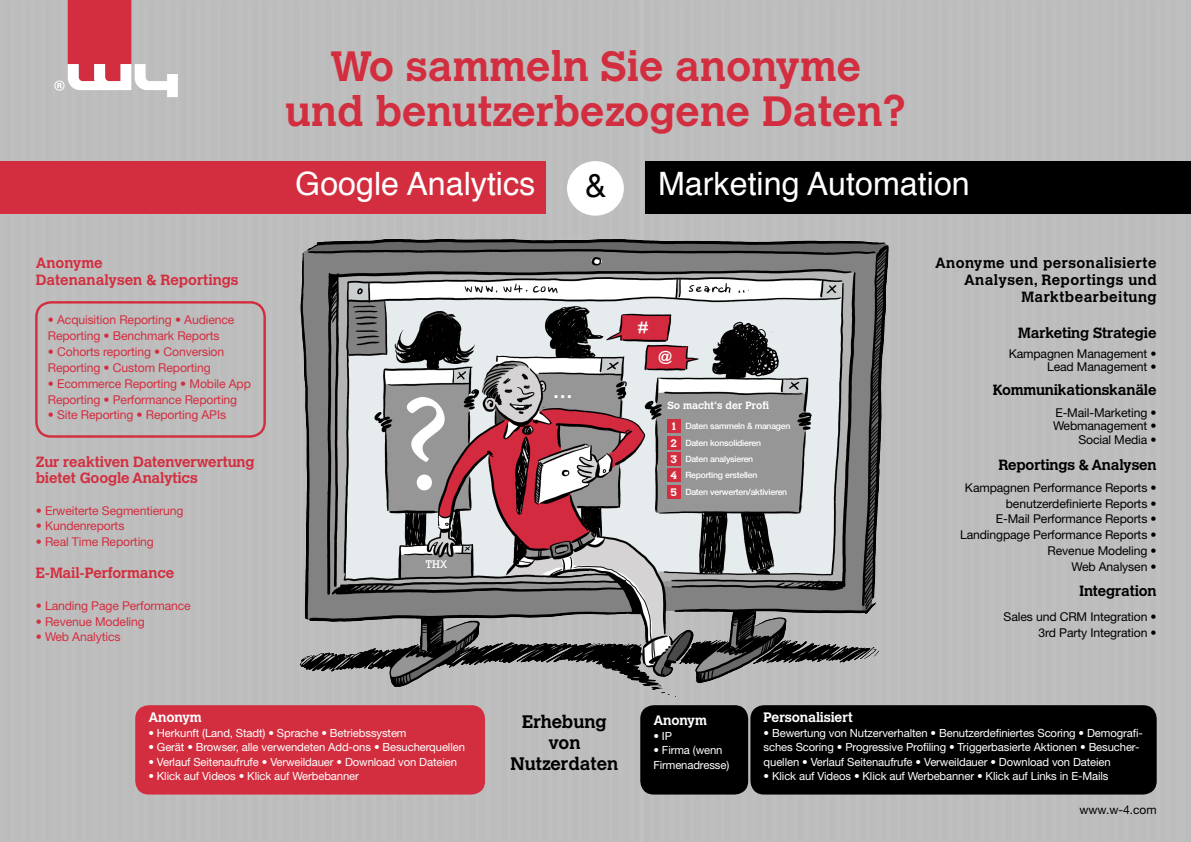
<style>
.page{position:relative;width:1191px;height:842px;background:#bcbcbc}
.page>*{position:absolute;margin:0;border:0;box-sizing:border-box;transform-origin:0 0}
.t1{font:138px "Minion Pro";color:#fff}
.t2{font:700 42px/45px "Calvert MT Std";color:#d32e3f;text-align:center}
.t3{font:32.2px "Helvetica";color:#fff}
.t4{font:32.2px "Helvetica";color:#000}
.t5{font:24.6px "Calvert MT Std";color:#fff}
.t6{font:700 18px/21px "Calvert MT Std";color:#000;text-align:center}
.t7{font:700 16.7px "Calvert MT Std";color:#fff}
.t8{font:700 14.7px/17.1px "Calvert MT Std";letter-spacing:-.01em;color:#d32e3f}
.t9{font:700 14.7px "Calvert MT Std";letter-spacing:-.01em;color:#000}
.t10{font:700 14.7px/17.1px "Calvert MT Std";letter-spacing:.03em;color:#000;text-align:right}
.t11{font:700 14px "Calvert MT Std";color:#fff}
.t12{font:700 13.6px "Calvert MT Std";letter-spacing:-.01em;color:#fff}
.t13{font:12.2px/15.8px "Helvetica Neue LT Std";letter-spacing:-.01em;color:#d32e3f}
.t14{font:12.2px/15.8px "Helvetica Neue LT Std";letter-spacing:-.01em;color:#000;text-align:right}
.t15{font:12px "Helvetica Neue LT Std";color:#000}
.t16{font:11.3px/14.6px "Helvetica Neue LT Std";letter-spacing:-.01em;color:#fff}
.t17{font:11px "Calvert MT Std";color:#fff}
.t18{font:700 10.7px/16.3px "Calvert MT Std";color:#fff;text-align:justify}
.t19{font:700 10.4px "Calvert MT Std";color:#fff}
.t20{font:500 8.7px/16.5px "Helvetica Neue LT Std";letter-spacing:-.025em;color:#fff}
</style>
<div class="page">
<hr style="left:639px;top:0;width:4px;height:842px;background:#c1c1c1">
<div style="left:55px;top:81px;width:9px;height:10px;border:1px solid #fff;border-radius:50%"></div>
<svg style="left:57px;top:83px;width:5px;height:5px"></svg>
<svg style="left:68px;top:0;width:110px;height:97px"></svg>
<div style="left:567px;top:161px;width:57px;height:55px;background:#fff;border-radius:50%"></div>
<div style="left:0;top:161px;width:545px;height:52px;background:#d32e3f"></div>
<div style="left:646px;top:161px;width:545px;height:52px;background:#000"></div>
<div style="left:35px;top:301px;width:231px;height:137px;border:2px solid #d32e3f;border-radius:15px"></div>
<div style="left:135px;top:705px;width:350px;height:89px;background:#d32e3f;border-radius:14px"></div>
<div style="left:640px;top:705px;width:108px;height:89px;background:#000;border-radius:14px"></div>
<div style="left:750px;top:705px;width:406px;height:89px;background:#000;border-radius:14px"></div>
<img style="left:300px;top:239px;width:589px;height:458px">
<div style="left:667px;top:419px;width:14px;height:14px;background:#d32e3f"></div>
<div style="left:667px;top:436px;width:14px;height:13px;background:#d32e3f"></div>
<div style="left:667px;top:452px;width:14px;height:14px;background:#d32e3f"></div>
<div style="left:667px;top:468px;width:14px;height:14px;background:#d32e3f"></div>
<div style="left:667px;top:485px;width:14px;height:13px;background:#d32e3f"></div>
<h2 class="t2" style="left:285px;top:43px;width:622px">Wo sammeln Sie anonyme und benutzerbezogene Daten?</h2>
<h3 class="t8" style="left:36px;top:254px;width:204px">Anonyme<br>Datenanalysen &amp; Reportings</h3>
<p class="t13" style="left:48px;top:312px;width:188px">• Acquisition Reporting • Audience<br>Reporting • Benchmark Reports</p>
<p class="t13" style="left:48px;top:344px;width:178px">• Cohorts reporting • Conversion<br>Reporting • Custom Reporting</p>
<p class="t13" style="left:48px;top:375px;width:205px">• Ecommerce Reporting • Mobile App<br>Reporting • Performance Reporting</p>
<p class="t13" style="left:48px;top:407px;width:180px">• Site Reporting • Reporting APIs</p>
<h3 class="t8" style="left:36px;top:454px;width:220px;line-height:15.8px">Zur reaktiven Datenverwertung bietet Google Analytics</h3>
<p class="t13" style="left:36px;top:502px;width:149px">• Erweiterte Segmentierung</p>
<p class="t13" style="left:36px;top:518px;width:90px">• Kundenreports</p>
<p class="t13" style="left:36px;top:534px;width:120px">• Real Time Reporting</p>
<h3 class="t8" style="left:36px;top:564px;width:140px">E-Mail-Performance</h3>
<p class="t13" style="left:36px;top:597px;width:156px">• Landing Page Performance</p>
<p class="t13" style="left:36px;top:613px;width:111px">• Revenue Modeling</p>
<p class="t13" style="left:36px;top:629px;width:86px">• Web Analytics</p>
<h3 class="t3" style="left:295px;top:159px;width:241px">Google Analytics</h3>
<h3 class="t4" style="left:585px;top:161px;width:23px">&amp;</h3>
<h3 class="t3" style="left:658px;top:159px;width:313px">Marketing Automation</h3>
<h1 class="t1" style="left:399px;top:362px;width:54px">?</h1>
<p class="t17" style="left:425px;top:558px;width:23px">THX</p>
<h3 class="t5" style="left:553px;top:375px;width:22px">...</h3>
<h3 class="t7" style="left:637px;top:316px;width:13px">#</h3>
<p class="t11" style="left:658px;top:347px;width:15px">@</p>
<p class="t19" style="left:667px;top:399px;width:103px">So macht‘s der Profi</p>
<p class="t18" style="left:670px;top:418px;width:8px">1<br>2<br>3<br>4<br>5</p>
<p class="t20" style="left:685px;top:418px;width:107px">Daten sammeln &amp; managen<br>Daten konsolidieren<br>Daten analysieren<br>Reporting erstellen<br>Daten verwerten/aktivieren</p>
<h3 class="t10" style="left:935px;top:254px;width:223px">Anonyme und personalisierte<br>Analysen, Reportings und<br>Marktbearbeitung</h3>
<h3 class="t9" style="left:1018px;top:324px;width:140px">Marketing Strategie</h3>
<p class="t14" style="left:1008px;top:347px;width:149px;line-height:13.4px">Kampagnen Management •<br>Lead Management •</p>
<h3 class="t9" style="left:992px;top:380px;width:165px">Kommunikationskanäle</h3>
<p class="t14" style="left:1053px;top:406px;width:105px;line-height:13.4px">E-Mail-Marketing •<br>Webmanagement •<br>Social Media •</p>
<h3 class="t9" style="left:998px;top:455px;width:160px">Reportings &amp; Analysen</h3>
<p class="t14" style="left:960px;top:479px;width:198px">Kampagnen Performance Reports • benutzerdefinierte Reports •<br>E-Mail Performance Reports •<br>Landingpage Performance Reports •<br>Revenue Modeling •<br>Web Analysen •</p>
<h3 class="t9" style="left:1079px;top:581px;width:79px">Integration</h3>
<p class="t14" style="left:1003px;top:608px;width:155px">Sales und CRM Integration •<br>3rd Party Integration •</p>
<p class="t12" style="left:148px;top:708px;width:55px">Anonym</p>
<p class="t16" style="left:148px;top:725px;width:260px">• Herkunft (Land, Stadt) • Sprache • Betriebssystem</p>
<p class="t16" style="left:148px;top:740px;width:318px">• Gerät • Browser, alle verwendeten Add-ons • Besucherquellen</p>
<p class="t16" style="left:148px;top:754px;width:310px">• Verlauf Seitenaufrufe • Verweildauer • Download von Dateien</p>
<p class="t16" style="left:148px;top:769px;width:212px">• Klick auf Videos • Klick auf Werbebanner</p>
<h3 class="t6" style="left:510px;top:711px;width:109px">Erhebung von<br>Nutzerdaten</h3>
<p class="t12" style="left:653px;top:712px;width:55px">Anonym</p>
<p class="t16" style="left:653px;top:728px;width:20px">• IP</p>
<p class="t16" style="left:653px;top:743px;width:77px">• Firma (wenn<br>Firmenadresse)</p>
<p class="t12" style="left:763px;top:708px;width:91px">Personalisiert</p>
<p class="t16" style="left:763px;top:725px;width:381px">• Bewertung von Nutzerverhalten • Benutzerdefiniertes Scoring • Demografi&shy;sches Scoring • Progressive Profiling • Triggerbasierte Aktionen • Besucher&shy;quellen • Verlauf Seitenaufrufe • Verweildauer • Download von Dateien</p>
<p class="t16" style="left:763px;top:769px;width:346px">• Klick auf Videos • Klick auf Werbebanner • Klick auf Links in E-Mails</p>
<p class="t15" style="left:1079px;top:802px;width:79px">www.w-4.com</p>
</div>
